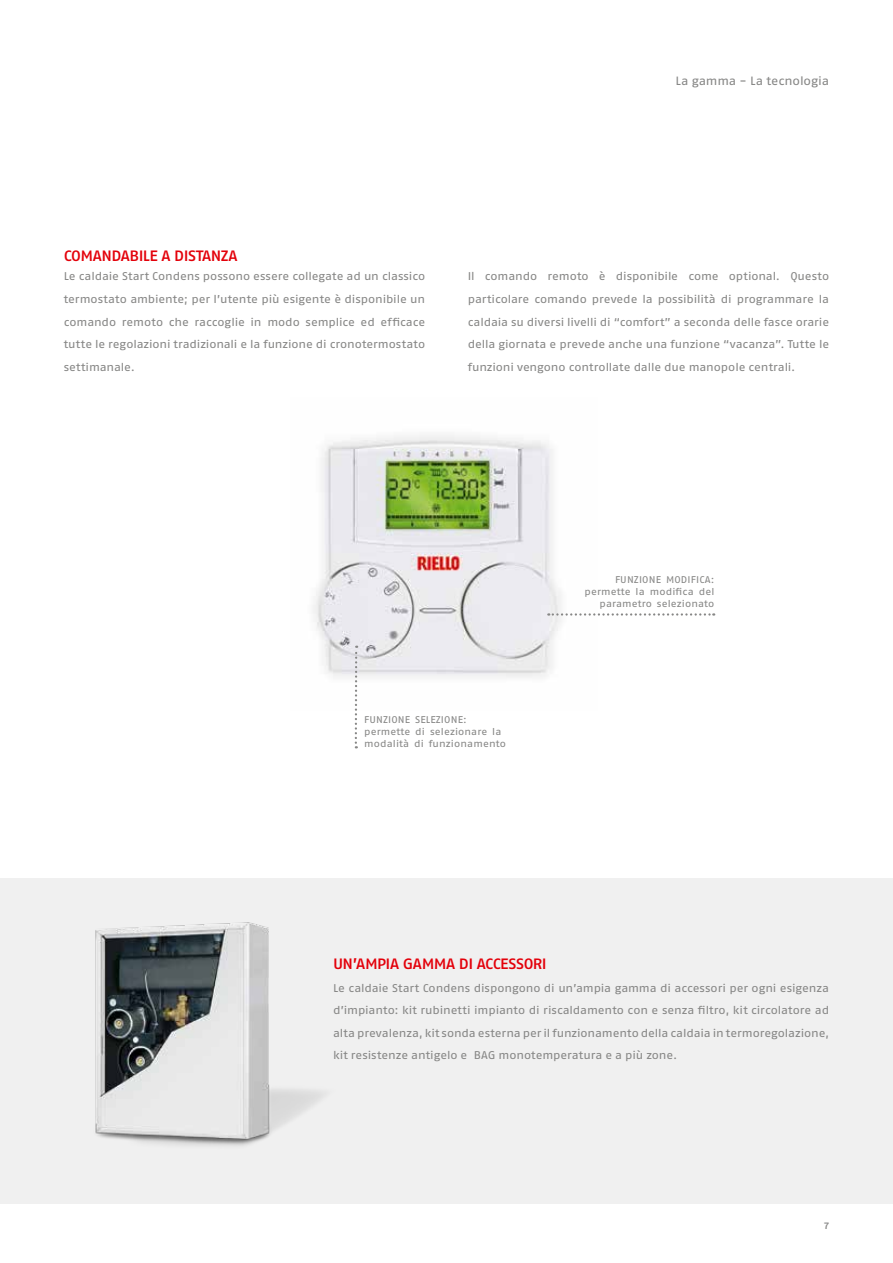
<style>
.page{position:relative;width:893px;height:1263px;background:#fff}
.page>*{position:absolute;margin:0;border:0;box-sizing:border-box;transform-origin:0 0}
.t1{font:15px "Fago Ex Med Lf";letter-spacing:-.03em;color:#e3000a}
.t2{font:12px "Fago Ex Regular Lf";letter-spacing:-.01em;color:#878786}
.t3{font:11.25px/22.5px "Fago Ex Regular Lf";letter-spacing:-.01em;color:#878786;text-align:justify}
.t4{font:9.75px/12px "Fago Ex Regular Lf";letter-spacing:.015em;color:#878786}
.t5{font:9.75px "Fago Ex Med Lf";color:#878786}
</style>
<div class="page">
<div style="left:0;top:878px;width:893px;height:326px;background:#f0f0f0"></div>
<img style="left:313px;top:435px;width:248px;height:275px">
<svg style="left:355px;top:646px;width:2px;height:102px"></svg>
<svg style="left:548px;top:613px;width:166px;height:3px"></svg>
<img style="left:95px;top:922px;width:229px;height:224px">
<h1 class="t1" style="left:64px;top:247px;width:175px">COMANDABILE A DISTANZA</h1>
<p class="t2" style="left:675px;top:74px;width:155px">La gamma - La tecnologia</p>
<p class="t3" style="left:64px;top:265px;width:363px">Le caldaie Start Condens possono essere collegate ad un classico termostato ambiente; per l’utente più esigente è disponibile un comando remoto che raccoglie in modo semplice ed efficace tutte le regolazioni tradizionali e la funzione di cronotermostato settimanale.</p>
<p class="t3" style="left:468px;top:265px;width:363px">Il comando remoto è disponibile come optional. Questo particolare comando prevede la possibilità di programmare la caldaia su diversi livelli di “comfort” a seconda delle fasce orarie della giornata e prevede anche una funzione “vacanza”. Tutte le funzioni vengono controllate dalle due manopole centrali.</p>
<p class="t4" style="left:364px;top:714px;width:7px">fun</p>
<p class="t4" style="left:383px;top:714px;width:12px">zione</p>
<p class="t4" style="left:415px;top:714px;width:6px">sele</p>
<p class="t4" style="left:436px;top:714px;width:12px">zione</p>
<p class="t4" style="left:364px;top:714px;width:143px;text-indent:99px">: permette di selezionare la modalità di funzionamento</p>
<p class="t4" style="left:584px;top:573px;width:131px;text-align:right">MODIFICA:<br>permette la modifica del parametro selezionato</p>
<p class="t4" style="left:615px;top:573px;width:7px">fun</p>
<p class="t4" style="left:634px;top:573px;width:12px">zione</p>
<h1 class="t1" style="left:333px;top:955px;width:215px">UN’AMPIA GAMMA DI ACCESSORI</h1>
<p class="t3" style="left:333px;top:976px;width:498px">Le caldaie Start Condens dispongono di un’ampia gamma di accessori per ogni esigenza d’impianto: kit rubinetti impianto di riscaldamento con e senza filtro, kit circolatore ad alta prevalenza, kit sonda esterna per il funzionamento della caldaia in termoregolazione, kit resistenze antigelo e BAG monotemperatura e a più zone.</p>
<p class="t5" style="left:824px;top:1219px;width:6px">7</p>
</div>
